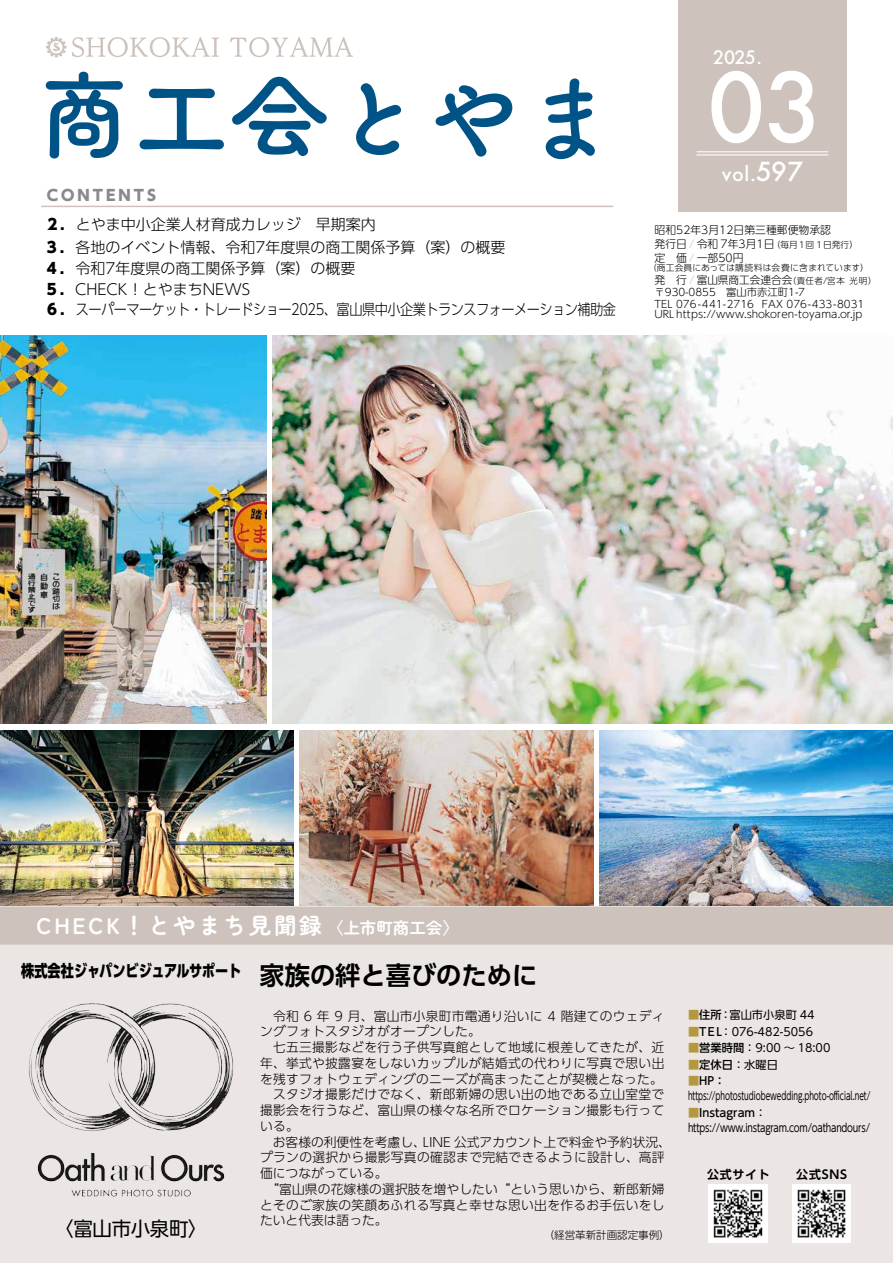
<style>
.page{position:relative;width:893px;height:1263px;background:#fff}
.page>*{position:absolute;margin:0;border:0;box-sizing:border-box;transform-origin:0 0}
.t1{font:97.5px "Tsuku ANA Rd Go L Std B";color:#005386}
.t2{font:500 93px "Futura";color:#fff}
.t3{font:700 25.5px "UD Shin Go Pro De";color:#000}
.t4{font:500 25.5px "Futura";color:#fff}
.t5{font:700 22.5px "Zen Maru Gothic";letter-spacing:.12em;color:#fff}
.t6{font:19.5px "UD Shin Go Pro";letter-spacing:-.02em;color:#000;scale:.94 1}
.t7{font:500 19.5px "Futura";color:#fff}
.t8{font:500 18px "Futura";color:#fff}
.t9{font:800 16.5px "UD Shin Go Pro";color:#000;scale:.8 1}
.t10{font:700 16.5px "Zen Maru Gothic";color:#fff}
.t11{font:300 15px "UD Shin Go Pro";color:#000}
.t12{font:300 15px "UD Shin Go Pro";letter-spacing:-.04em;color:#000;scale:.88 1}
.t13{font:800 15px "UD Shin Go Pro";color:#000}
.t14{font:800 15px "UD Shin Go Pro";letter-spacing:.2em;color:#898989}
.t15{font:300 12.75px/15.8px "UD Shin Go Pro";letter-spacing:.025em;color:#000}
.t16{font:300 12.75px "UD Shin Go Pro";color:#000}
.t17{font:700 12px "UD Shin Go Pro De";letter-spacing:.06em;color:#000}
.t18{font:11.25px/15px "UD Shin Go Pro";color:#000;scale:.66 1}
.t19{font:11.25px "UD Shin Go Pro";color:#000}
.t20{font:11.25px/15px "UD Shin Go Pro";letter-spacing:-.02em;color:#000}
.t21{font:500 11.25px "UD Shin Go Pro";color:#000}
.t22{font:300 10.8px/13.5px "UD Shin Go Pro";color:#000}
.t23{font:300 10.5px "UD Shin Go Pro";color:#000}
.t24{font:300 10.35px/12px "UD Shin Go Pro";color:#000}
.t25{font:300 8.7px "UD Shin Go Pro";letter-spacing:.02em;color:#000}
.t26{font:300 8.7px "UD Shin Go Pro";color:#000}
.t27{font:300 8.55px "UD Shin Go Pro";letter-spacing:.07em;color:#000}
.s1{font-size:19.5px}
.s2{color:#cdc3bc}
.s3{font-weight:400;color:#b5983e}
.s4{color:#b5983e}
.s5{font-weight:500}
</style>
<div class="page">
<hr style="left:41px;top:206px;width:572px;height:1px;background:#cdc3bc">
<div style="left:678px;top:0;width:169px;height:211px;background:#cdc3bc"></div>
<img style="left:0;top:335px;width:266px;height:389px">
<img style="left:0;top:730px;width:293px;height:176px">
<img style="left:300px;top:730px;width:293px;height:176px">
<img style="left:600px;top:730px;width:293px;height:176px">
<img style="left:273px;top:335px;width:620px;height:389px">
<div style="left:0;top:907px;width:893px;height:356px;background:#ebe6e3"></div>
<div style="left:0;top:907px;width:893px;height:38px;background:#cdc3bc"></div>
<svg style="left:46px;top:37px;width:20px;height:20px"></svg>
<svg style="left:72px;top:37px;width:147px;height:20px"></svg>
<svg style="left:230px;top:37px;width:123px;height:20px"></svg>
<hr style="left:697px;top:155px;width:131px;height:1px;background:#fff">
<hr style="left:697px;top:151px;width:131px;height:1px;background:#fff">
<img style="left:29px;top:1003px;width:205px;height:194px">
<img style="left:792px;top:1184px;width:59px;height:58px">
<img style="left:709px;top:1184px;width:58px;height:58px">
<h1 class="t1" style="left:35px;top:39px;width:586px">商工会とやま</h1>
<p class="t14" style="left:47px;top:183px;width:111px">CONTENTS</p>
<p class="t11" style="left:76px;top:213px;width:301px">とやま中小企業人材育成カレッジ　早期案内</p>
<p class="t13" style="left:47px;top:212px;width:19px">2.</p>
<p class="t13" style="left:47px;top:235px;width:19px">3.</p>
<p class="t11" style="left:75px;top:235px;width:431px">各地のイベント情報、令和7年度県の商工関係予算（案）の概要</p>
<p class="t13" style="left:47px;top:256px;width:19px">4.</p>
<p class="t11" style="left:75px;top:256px;width:281px">令和7年度県の商工関係予算（案）の概要</p>
<p class="t13" style="left:47px;top:277px;width:19px">5.</p>
<p class="t11" style="left:75px;top:277px;width:176px">CHECK！とやまちNEWS</p>
<p class="t13" style="left:47px;top:297px;width:19px">6.</p>
<p class="t12" style="left:76px;top:298px;width:615px">スーパーマーケット・トレードショー2025、富山県中小企業トランスフォーメーション補助金</p>
<h3 class="t8" style="left:713px;top:45px;width:50px">2025.</h3>
<h2 class="t2" style="left:707px;top:44px;width:116px">03</h2>
<h3 class="t4" style="left:750px;top:154px;width:55px"><span class="s1">.</span>597</h3>
<h3 class="t7" style="left:722px;top:161px;width:29px">vol</h3>
<p class="t22" style="left:654px;top:223px;width:178px">昭和52年3月12日第三種郵便物承認</p>
<p class="t26" style="left:772px;top:238px;width:88px">（毎月１回１日発行(</p>
<p class="t22" style="left:654px;top:237px;width:121px">発行日 <span class="s2">/</span> 令和 7年3月1日定　価 <span class="s2">/</span> 一部50円</p>
<p class="t25" style="left:648px;top:260px;width:222px">（商工会員にあっては購読料は会費に含まれています(</p>
<p class="t27" style="left:849px;top:274px;width:29px">光明(</p>
<p class="t22" style="left:654px;top:273px;width:139px">発　行 <span class="s2">/</span> 富山県商工会連合会</p>
<p class="t24" style="left:762px;top:286px;width:104px;text-indent:-107px">〒930-0855　富山市赤江町1-7<br>FAX 076-433-8031</p>
<p class="t27" style="left:788px;top:274px;width:59px">（責任者/宮本</p>
<p class="t24" style="left:654px;top:299px;width:209px;line-height:10.4px">TEL 076-441-2716<br>URLhttps://www.shokoren-toyama.orj p.</p>
<h3 class="t5" style="left:37px;top:912px;width:287px">CHECK！とやまち見聞録</h3>
<p class="t10" style="left:328px;top:918px;width:133px">〈上市町商工会〈</p>
<p class="t9" style="left:21px;top:957px;width:277px">株式会社ジャパンビジュアルサポート</p>
<h3 class="t6" style="left:55px;top:1212px;width:162px">〈富山市小泉町〈</h3>
<h3 class="t3" style="left:260px;top:955px;width:279px">家族の絆と喜びのために</h3>
<p class="t15" style="left:260px;top:1007px;width:406px">　令和 6 年 9 月、富山市小泉町市電通り沿いに 4 階建てのウェディ</p>
<p class="t15" style="left:260px;top:1023px;width:222px">ングフォトスタジオがオープンした。</p>
<p class="t15" style="left:260px;top:1039px;width:406px">　七五三撮影などを行う子供写真館として地域に根差してきたが、近</p>
<p class="t15" style="left:260px;top:1054px;width:406px">年、挙式や披露宴をしないカップルが結婚式の代わりに写真で思い出</p>
<p class="t15" style="left:260px;top:1070px;width:404px">を残すフォトウェディングのニーズが高まったことが契機となった。</p>
<p class="t15" style="left:260px;top:1086px;width:406px">　スタジオ撮影だけでなく、新郎新婦の思い出の地である立山室堂で</p>
<p class="t15" style="left:260px;top:1102px;width:406px">撮影会を行うなど、富山県の様々な名所でロケーション撮影も行って</p>
<p class="t15" style="left:260px;top:1117px;width:40px">いる。</p>
<p class="t16" style="left:423px;top:1131px;width:250px">LINE 公式アカウント上で料金や予約状況、</p>
<p class="t15" style="left:260px;top:1133px;width:406px">　お客様の利便性を考慮し、<br>プランの選択から撮影写真の確認まで完結できるように設計し、高評価につながっている。<br>　“富山県の花嫁様の選択肢を増やしたい“という思いから、新郎新婦とそのご家族の笑顔あふれる写真と幸せな思い出を作るお手伝いをしたいと代表は語った。</p>
<p class="t23" style="left:544px;top:1226px;width:127px">（経営革新計画認定事例(</p>
<p class="t21" style="left:688px;top:1006px;width:35px"><span class="s3">■</span>住所</p>
<p class="t19" style="left:688px;top:1022px;width:127px"><span class="s4">■</span><span class="s5">TE L</span>：076-482-5056</p>
<p class="t19" style="left:688px;top:1039px;width:144px"><span class="s4">■</span><span class="s5">営業時間</span>：9:00 ~ 18:00</p>
<p class="t19" style="left:688px;top:1055px;width:91px"><span class="s4">■</span><span class="s5">定休日</span>：水曜日</p>
<p class="t18" style="left:688px;top:1073px;width:278px"><span class="s4">■</span><span class="s5">HP：</span>https://photostudiobewedding.photo-official.net/</p>
<p class="t20" style="left:688px;top:1104px;width:184px"><span class="s4">■</span><span class="s5">Instagram</span>：https://www.instagram.com/oathandours/</p>
<p class="t17" style="left:796px;top:1164px;width:52px">公式SNS</p>
<p class="t19" style="left:729px;top:1006px;width:87px">富山市小泉町 44</p>
<p class="t19" style="left:720px;top:1006px;width:13px">：</p>
<p class="t17" style="left:707px;top:1164px;width:64px">公式サイト</p>
</div>
